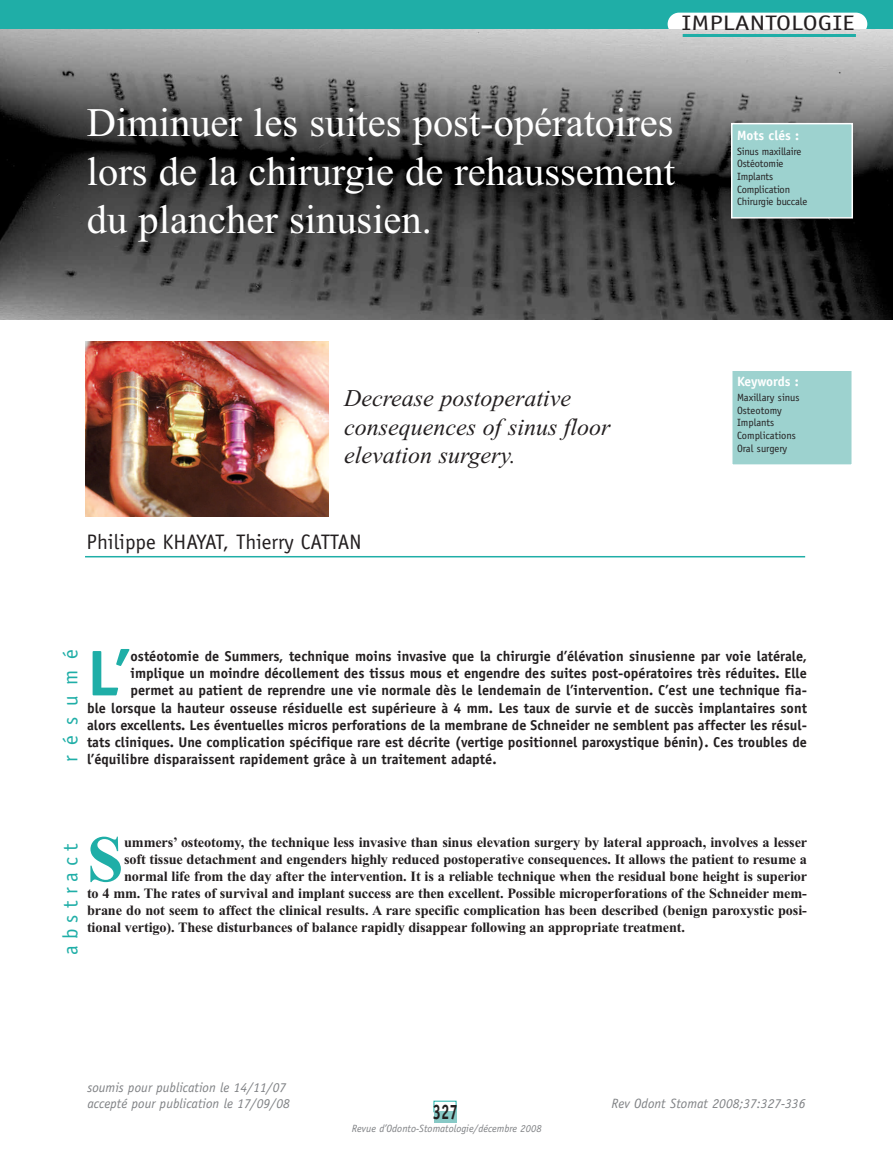
<style>
.page{position:relative;width:893px;height:1149px;background:#fff}
.page>*{position:absolute;margin:0;border:0;box-sizing:border-box;transform-origin:0 0}
.t1{font:700 65.55px "Times New Roman";color:#1faea7}
.t2{font:700 64.65px "Officina Sans";color:#1faea7}
.t3{font:40.5px/48.6px "Times New Roman";color:#fff;text-align:justify}
.t4{font:italic 24px/28.8px "Times New Roman";color:#231f20}
.t5{font:21px "Officina Sans";color:#231f20}
.t6{font:21px "Officina Sans";letter-spacing:.3em;color:#1faea7}
.t7{font:21px "Officina Sans";color:#231f20;scale:1.28 1}
.t8{font:700 21px "Officina Sans";color:#231f20;scale:.72 1}
.t9{font:700 14.25px/17.1px "Officina Sans";color:#231f20;text-align:right}
.t10{font:700 14.25px "Times New Roman";letter-spacing:-.01em;color:#231f20}
.t11{font:italic 13.5px/16.2px "Officina Sans";color:#808285}
.t12{font:700 13.5px "Officina Sans";color:#fff}
.t13{font:700 13.5px "Officina Sans";letter-spacing:-.02em;color:#fff}
.t14{font:10.5px/12.6px "Officina Sans";letter-spacing:-.015em;color:#231f20}
.t15{font:italic 10.5px "Officina Sans";color:#808285}
</style>
<div class="page">
<div style="left:434px;top:1111px;width:22px;height:11px;background:#88c9c6"></div>
<div style="left:0;top:0;width:893px;height:30px;background:#1faea7"></div>
<div style="left:668px;top:13px;width:199px;height:23px;background:#fff;border-radius:11px"></div>
<hr style="left:85px;top:556px;width:720px;height:1px;background:#1faea7">
<img style="left:0;top:30px;width:893px;height:290px">
<hr style="left:683px;top:34px;width:173px;height:3px;background:#1faea7">
<div style="left:732px;top:124px;width:119px;height:93px;background:#9dd2cf"></div>
<div style="left:731px;top:123px;width:122px;height:95px;border:2px solid #fff"></div>
<div style="left:732px;top:371px;width:119px;height:93px;background:#9dd2cf"></div>
<div style="left:731px;top:369px;width:122px;height:96px;border:2px solid #fff"></div>
<img style="left:86px;top:341px;width:243px;height:175px">
<h3 class="t7" style="left:681px;top:15px;width:137px">IMPLANTOLOGIE</h3>
<h3 class="t3" style="left:87px;top:98px;width:589px">Diminuer les suites post-opératoires lors de la chirurgie de rehaussement du plancher sinusien.</h3>
<p class="t12" style="left:737px;top:130px;width:64px">Mots clés :</p>
<p class="t14" style="left:737px;top:146px;width:72px">Sinus maxillaire<br>Ostéotomie<br>Implants<br>Complication<br>Chirurgie buccale</p>
<h3 class="t4" style="left:344px;top:383px;width:268px">Decrease postoperative consequences of sinus floor elevation surgery.</h3>
<h3 class="t5" style="left:87px;top:533px;width:276px">Philippe KHAYAT, Thierry CATTAN</h3>
<p class="t13" style="left:737px;top:376px;width:63px">Keywords :</p>
<p class="t14" style="left:737px;top:392px;width:64px">Maxillary sinus<br>Osteotomy<br>Implants<br>Complications<br>Oral surgery</p>
<h3 class="t6" style="left:63px;top:744px;width:97px;rotate:-90deg">ésumé</h3>
<h2 class="t2" style="left:87px;top:648px;width:44px">L’</h2>
<p class="t9" style="left:87px;top:648px;width:721px">ostéotomie de Summers, technique moins invasive que la chirurgie d’élévation sinusienne par voie latérale, implique un moindre décollement des tissus mous et engendre des suites post-opératoires très réduites. Elle permet au patient de reprendre une vie normale dès le lendemain de l’intervention. C’est une technique fia-<br>ble lorsque la hauteur osseuse résiduelle est supérieure à 4 mm. Les taux de survie et de succès implantaires sont alors excellents. Les éventuelles micros perforations de la membrane de Schneider ne semblent pas affecter les résul&shy;tats cliniques. Une complication spécifique rare est décrite (vertige positionnel paroxystique bénin). Ces troubles de</p>
<h3 class="t6" style="left:63px;top:762px;width:8px;rotate:-90deg">r</h3>
<p class="t9" style="left:87px;top:751px;width:411px">l’équilibre disparaissent rapidement grâce à un traitement adapté.</p>
<h3 class="t6" style="left:63px;top:955px;width:114px;rotate:-90deg">abstract</h3>
<h1 class="t1" style="left:87px;top:819px;width:38px">S</h1>
<p class="t10" style="left:124px;top:833px;width:684px">ummers’ osteotomy, the technique less invasive than sinus elevation surgery by lateral approach, involves a lesser</p>
<p class="t10" style="left:124px;top:850px;width:684px">soft tissue detachment and engenders highly reduced postoperative consequences. It allows the patient to resume a</p>
<p class="t10" style="left:124px;top:867px;width:684px">normal life from the day after the intervention. It is a reliable technique when the residual bone height is superior</p>
<p class="t10" style="left:87px;top:884px;width:721px">to 4 mm. The rates of survival and implant success are then excellent. Possible microperforations of the Schneider mem-</p>
<p class="t10" style="left:87px;top:901px;width:721px">brane do not seem to affect the clinical results. A rare specific complication has been described (benign paroxystic posi-</p>
<p class="t10" style="left:87px;top:918px;width:599px">tional vertigo). These disturbances of balance rapidly disappear following an appropriate treatment.</p>
<p class="t11" style="left:87px;top:1080px;width:204px">soumis pour publication le 14/11/07 accepté pour publication le 17/09/08</p>
<h3 class="t8" style="left:433px;top:1103px;width:36px">327</h3>
<p class="t15" style="left:352px;top:1124px;width:191px">Revue d’Odonto-Stomatologie/décembre 2008</p>
<p class="t11" style="left:612px;top:1096px;width:195px">Rev Odont Stomat 2008;37:327-336</p>
</div>
